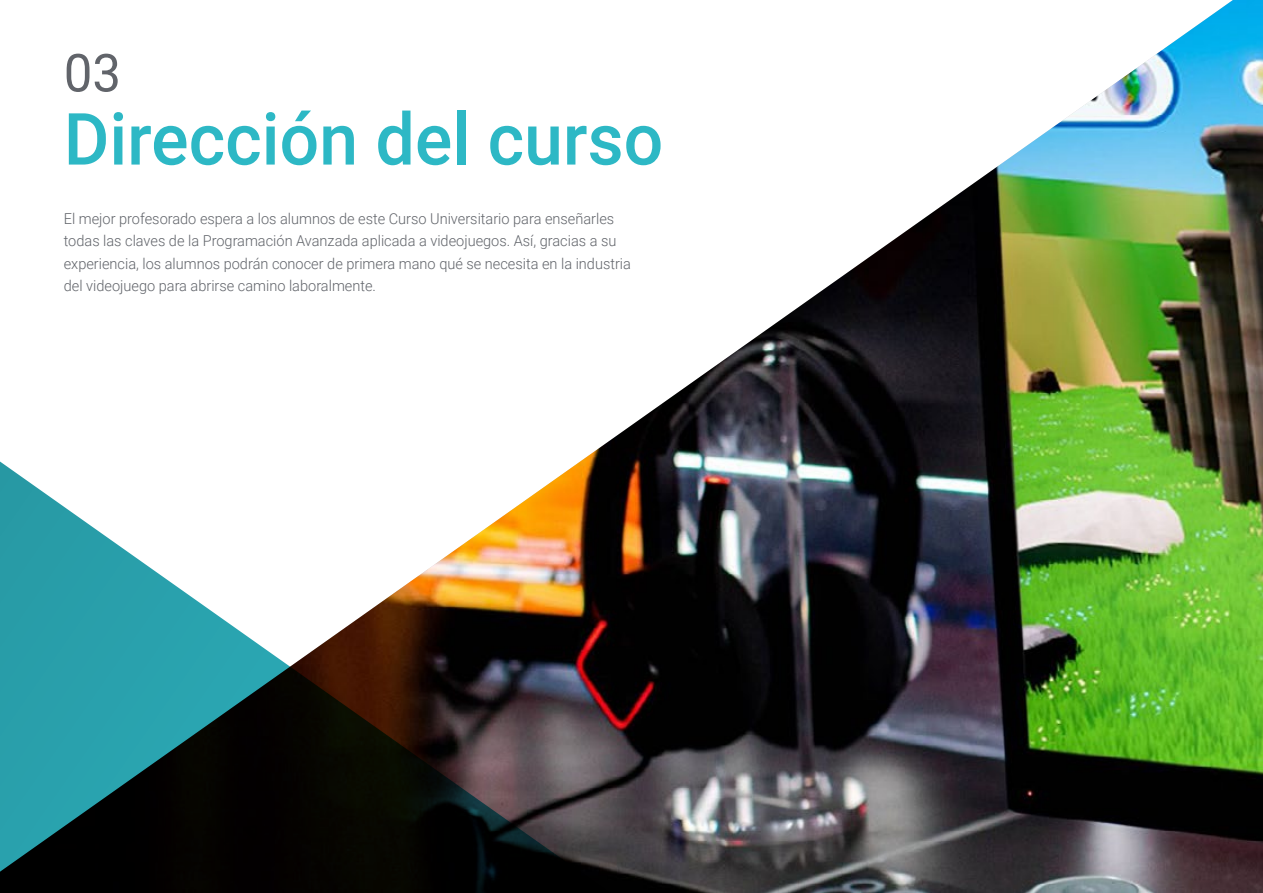
<style>
.page{position:relative;width:1263px;height:893px;background:#fff}
.page>*{position:absolute;margin:0;border:0;box-sizing:border-box;transform-origin:0 0}
.t1{font:500 72px "Roboto";color:#2db8c5}
.t2{font:52.5px "Roboto";color:#61646a}
.t3{font:300 15px/22.5px "Roboto";color:#61646a}
</style>
<div class="page">
<img style="left:602px;top:0;width:661px;height:893px">
<svg style="left:0;top:446px;width:640px;height:447px"></svg>
<h2 class="t2" style="left:64px;top:36px;width:59px">03</h2>
<h1 class="t1" style="left:64px;top:89px;width:601px">Dirección del curso</h1>
<p class="t3" style="left:64px;top:207px;width:569px">El mejor profesorado espera a los alumnos de este Curso Universitario para enseñarles todas las claves de la Programación Avanzada aplicada a videojuegos. Así, gracias a su experiencia, los alumnos podrán conocer de primera mano qué se necesita en la industria del videojuego para abrirse camino laboralmente.</p>
</div>
